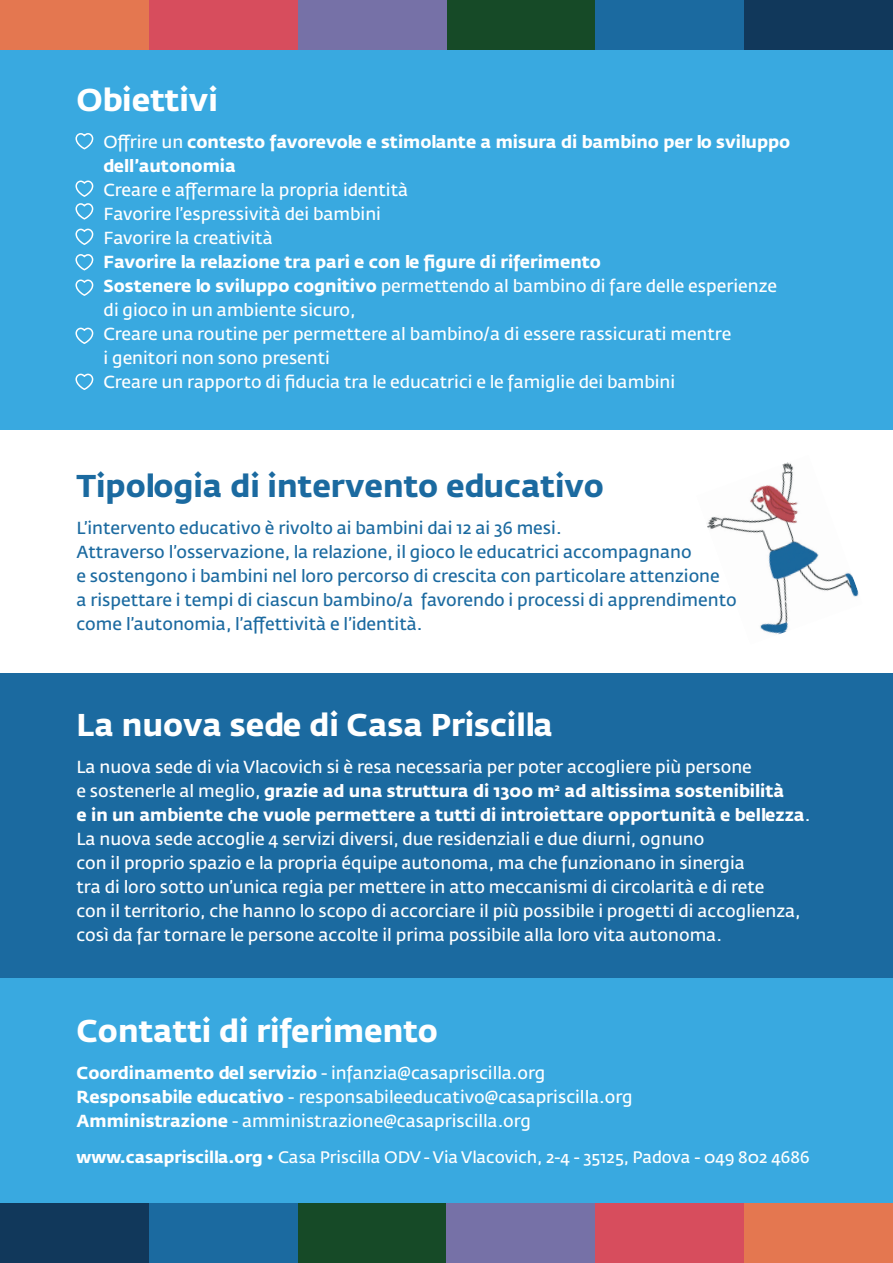
<style>
.page{position:relative;width:893px;height:1263px;background:#fff}
.page>*{position:absolute;margin:0;border:0;box-sizing:border-box;transform-origin:0 0}
.t1{font:700 31.2px "Fedra Sans Pro";color:#fff}
.t2{font:700 31.2px "Fedra Sans Pro";color:#1b6aa0}
.t3{font:17.25px/24px "Fedra Sans Pro";color:#fff}
.t4{font:700 17.25px/24px "Fedra Sans Pro";color:#fff}
.t5{font:17.25px "Fedra Sans Pro";color:#1b6aa0}
.t6{font:16.5px "Fedra Sans Pro";color:#fff}
.s1{font-weight:400}
.s2{font-weight:700}
.s3{font-style:inherit}
</style>
<div class="page">
<img style="left:707px;top:462px;width:152px;height:173px">
<div style="left:0;top:978px;width:893px;height:225px;background:#39a9e0"></div>
<div style="left:0;top:673px;width:893px;height:305px;background:#1b6aa0"></div>
<div style="left:595px;top:0;width:149px;height:50px;background:#1b6aa0"></div>
<div style="left:744px;top:0;width:149px;height:50px;background:#11385b"></div>
<div style="left:446px;top:0;width:149px;height:50px;background:#164a27"></div>
<div style="left:298px;top:0;width:148px;height:50px;background:#7671a7"></div>
<div style="left:149px;top:0;width:149px;height:50px;background:#d74d5d"></div>
<div style="left:0;top:0;width:149px;height:50px;background:#e47750"></div>
<div style="left:0;top:50px;width:893px;height:379px;background:#39a9e0"></div>
<svg style="left:75px;top:133px;width:19px;height:17px"></svg>
<svg style="left:75px;top:228px;width:19px;height:17px"></svg>
<svg style="left:75px;top:254px;width:19px;height:17px"></svg>
<svg style="left:75px;top:279px;width:19px;height:17px"></svg>
<svg style="left:75px;top:327px;width:19px;height:17px"></svg>
<svg style="left:75px;top:373px;width:19px;height:17px"></svg>
<svg style="left:75px;top:180px;width:19px;height:40px"></svg>
<div style="left:149px;top:1203px;width:149px;height:60px;background:#1b6aa0"></div>
<div style="left:0;top:1203px;width:149px;height:60px;background:#11385b"></div>
<div style="left:298px;top:1203px;width:148px;height:60px;background:#164a27"></div>
<div style="left:446px;top:1203px;width:149px;height:60px;background:#7671a7"></div>
<div style="left:595px;top:1203px;width:149px;height:60px;background:#d74d5d"></div>
<div style="left:744px;top:1203px;width:149px;height:60px;background:#e47750"></div>
<p class="t1" style="left:77px;top:80px;width:143px">Obiettivi</p>
<p class="t4" style="left:104px;top:130px;width:688px;text-indent:-27px"><span class="s1">• Offrire un</span> contesto favorevole e stimolante a misura di bambino per lo sviluppo dell’autonomia</p>
<p class="t3" style="left:77px;top:178px;width:333px">• Creare e affermare la propria identità</p>
<p class="t3" style="left:77px;top:202px;width:306px">• Favorire l’espressività dei bambini</p>
<p class="t3" style="left:77px;top:226px;width:198px">• Favorire la creatività</p>
<p class="t4" style="left:77px;top:250px;width:526px">• Favorire la relazione tra pari e con le figure di riferimento</p>
<p class="t3" style="left:104px;top:274px;width:675px;text-indent:-27px"><span class="s2">• Sostenere lo sviluppo cognitivo</span> permettendo al bambino di fare delle esperienze di gioco in un ambiente sicuro,</p>
<p class="t3" style="left:104px;top:322px;width:629px;text-indent:-27px">• Creare una routine per permettere al bambino/a di essere rassicurati mentre i genitori non sono presenti</p>
<p class="t3" style="left:77px;top:370px;width:600px">• Creare un rapporto di fiducia tra le educatrici e le famiglie dei bambini</p>
<p class="t2" style="left:77px;top:466px;width:529px">Tipologia di intervento educativo</p>
<p class="t5" style="left:77px;top:517px;width:487px">L’intervento educativo è rivolto ai bambini dai 12 ai 36 mesi.</p>
<p class="t5" style="left:77px;top:541px;width:617px">Attraverso l’osservazione, la relazione, il gioco le educatrici accompagnano</p>
<p class="t5" style="left:77px;top:565px;width:645px">e sostengono i bambini nel loro percorso di crescita con particolare attenzione</p>
<p class="t5" style="left:77px;top:589px;width:662px">a rispettare i tempi di ciascun bambino/a favorendo i processi di apprendimento</p>
<p class="t5" style="left:77px;top:613px;width:348px">come l’autonomia, l’affettività e l’identità.</p>
<p class="t1" style="left:77px;top:704px;width:478px">La nuova sede di Casa Priscilla</p>
<p class="t3" style="left:77px;top:755px;width:677px">La nuova sede di via Vlacovich si è resa necessaria per poter accogliere più persone</p>
<p class="t4" style="left:77px;top:779px;width:709px"><span class="s1">e sostenerle al meglio,</span> grazie ad una struttura di 1300 m<sup>2</sup> ad altissima sostenibilità</p>
<p class="t4" style="left:77px;top:803px;width:735px">e in un ambiente che vuole permettere a tutti di introiettare opportunità e bellezza<span class="s1">.<br>La nuova sede accoglie 4 servizi diversi, due residenziali e due diurni, ognuno</span></p>
<p class="t3" style="left:77px;top:851px;width:670px">con il proprio spazio e la propria équipe autonoma, ma che funzionano in sinergia</p>
<p class="t3" style="left:77px;top:875px;width:689px">tra di loro sotto un’unica regia per mettere in atto meccanismi di circolarità e di rete</p>
<p class="t3" style="left:77px;top:899px;width:726px">con il territorio, che hanno lo scopo di accorciare il più possibile i progetti di accoglienza, così da far tornare le persone accolte il prima possibile alla loro vita autonoma.</p>
<p class="t1" style="left:77px;top:1011px;width:363px">Contatti di riferimento</p>
<p class="t3" style="left:77px;top:1062px;width:470px"><span class="s2">Coordinamento del servizio</span> - infanzia@casapriscilla.org</p>
<p class="t3" style="left:77px;top:1086px;width:557px"><span class="s2">Responsabile educativo</span> - responsabileeducativo@casapriscilla.org</p>
<p class="t3" style="left:77px;top:1110px;width:456px"><span class="s2">Amministrazione</span> - amministrazione@casapriscilla.org</p>
<p class="t6" style="left:77px;top:1148px;width:735px"><span class="s2">www.casapriscilla.org</span> <span class="s3">•</span> Casa Priscilla ODV - Via Vlacovich, 2-4 - 35125, Padova - 049 802 4686</p>
</div>
